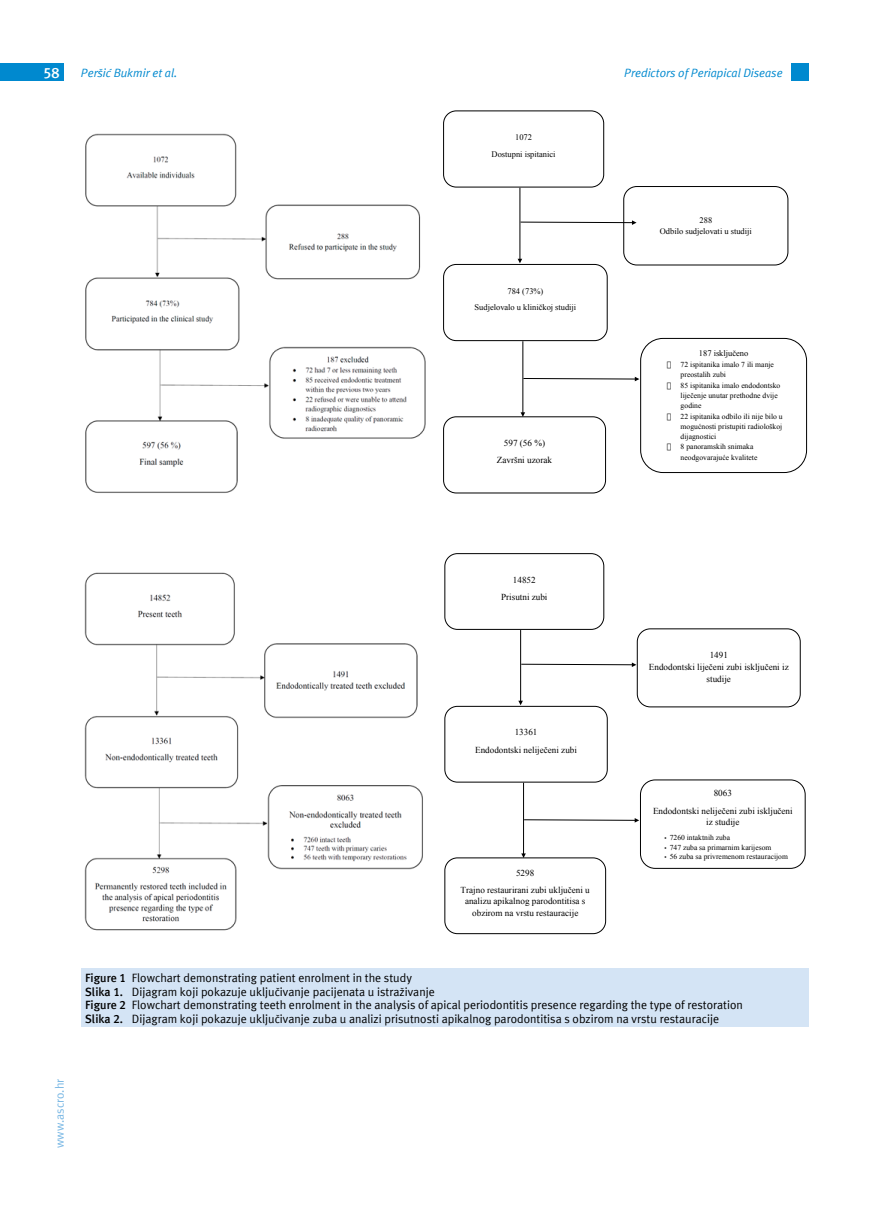
<style>
.page{position:relative;width:872px;height:1212px;background:#fff}
.page>*{position:absolute;margin:0;border:0;box-sizing:border-box;transform-origin:0 0}
.t1{font:700 15px "Meta ASC";color:#fff}
.t2{font:12px/13.5px "Meta ASC";color:#000}
.t3{font:italic 12px "Meta ASC";color:#0089cf}
.t4{font:12px "Meta ASC";color:#78b7e4}
.t5{font:9.15px/17.4px "Times New Roman";color:#000;text-align:center}
.t6{font:8.4px/16.6px "Times New Roman";color:#000;text-align:center}
.t7{font:7.65px/10.4px "Times New Roman";color:#000}
.t8{font:7.5px "Times New Roman";letter-spacing:.005em;color:#000}
.s1{font-family:"Myriad Pro"}
.s2{font-weight:700}
</style>
<div class="page">
<div style="left:791px;top:64px;width:17px;height:17px;background:#0089cf"></div>
<div style="left:0;top:64px;width:64px;height:17px;background:#0089cf"></div>
<div style="left:444px;top:553px;width:160px;height:77px;border:1px solid #000;border-radius:13px"></div>
<div style="left:444px;top:706px;width:163px;height:76px;border:1px solid #000;border-radius:13px"></div>
<div style="left:444px;top:857px;width:162px;height:77px;border:1px solid #000;border-radius:13px"></div>
<div style="left:637px;top:628px;width:163px;height:79px;border:1px solid #000;border-radius:13px"></div>
<div style="left:640px;top:779px;width:165px;height:90px;border:1px solid #000;border-radius:15px"></div>
<hr style="left:520px;top:630px;width:1px;height:71px;background:#000">
<svg style="left:518px;top:701px;width:5px;height:4px"></svg>
<hr style="left:523px;top:783px;width:1px;height:71px;background:#000">
<svg style="left:521px;top:853px;width:5px;height:5px"></svg>
<svg style="left:520px;top:662px;width:116px;height:5px"></svg>
<svg style="left:523px;top:818px;width:116px;height:4px"></svg>
<img style="left:85px;top:133px;width:341px;height:360px">
<div style="left:443px;top:111px;width:161px;height:76px;background:#fff;border:1px solid #000;border-radius:13px"></div>
<div style="left:443px;top:264px;width:164px;height:77px;background:#fff;border:1px solid #000;border-radius:13px"></div>
<div style="left:443px;top:416px;width:163px;height:77px;background:#fff;border:1px solid #000;border-radius:13px"></div>
<div style="left:623px;top:186px;width:165px;height:79px;border:1px solid #000;border-radius:13px"></div>
<div style="left:640px;top:338px;width:167px;height:135px;background:#fff;border:1px solid #000;border-radius:22px"></div>
<hr style="left:519px;top:188px;width:1px;height:71px;background:#000">
<svg style="left:517px;top:259px;width:5px;height:4px"></svg>
<hr style="left:522px;top:341px;width:1px;height:72px;background:#000">
<svg style="left:520px;top:412px;width:5px;height:5px"></svg>
<svg style="left:520px;top:220px;width:116px;height:5px"></svg>
<svg style="left:522px;top:377px;width:117px;height:4px"></svg>
<img style="left:84px;top:572px;width:339px;height:359px">
<div style="left:81px;top:969px;width:727px;height:58px;background:#d4e4f5"></div>
<p class="t1" style="left:43px;top:64px;width:18px">58</p>
<p class="t3" style="left:81px;top:66px;width:98px">Peršić Bukmir et al.</p>
<p class="t3" style="left:624px;top:66px;width:160px">Predictors of Periapical Disease</p>
<p class="t6" style="left:491px;top:129px;width:65px">1072<br>Dostupni ispitanici</p>
<p class="t6" style="left:474px;top:283px;width:103px">784 (73%)<br>Sudjelovalo u kliničkoj studiji</p>
<p class="t5" style="left:497px;top:434px;width:57px">597 (56 %)<br>Završni uzorak</p>
<p class="t5" style="left:501px;top:571px;width:48px">14852<br>Prisutni zubi</p>
<p class="t5" style="left:475px;top:723px;width:103px">13361<br>Endodontski neliječeni zubi</p>
<p class="t5" style="left:460px;top:864px;width:131px">5298<br>Trajno restaurirani zubi uključeni u</p>
<p class="t5" style="left:465px;top:895px;width:122px;line-height:11.2px">analizu apikalnog parodontitisa s obzirom na vrstu restauracije</p>
<p class="t6" style="left:660px;top:214px;width:93px;line-height:11.1px">288<br>Odbilo sudjelovati u studiji</p>
<p class="t6" style="left:699px;top:345px;width:51px">187 isključeno</p>
<p class="t7" style="left:680px;top:359px;width:104px">72 ispitanika imalo 7 ili manje preostalih zubi<br>85 ispitanika imalo endodontsko liječenje unutar prethodne dvije godine<br>22 ispitanika odbilo ili nije bilo u mogućnosti pristupiti radiološkoj dijagnostici<br>8 panoramskih snimaka neodgovarajuće kvalitete</p>
<p class="t5" style="left:649px;top:649px;width:141px;line-height:12px">1491<br>Endodontski liječeni zubi isključeni iz studije</p>
<p class="t5" style="left:653px;top:783px;width:141px;line-height:18.1px">8063<br>Endodontski neliječeni zubi isključeni</p>
<p class="t5" style="left:706px;top:812px;width:35px">iz studije</p>
<p class="t8" style="left:664px;top:833px;width:67px"><span class="s1">•</span> 7260 intaktnih zuba</p>
<p class="t8" style="left:664px;top:842px;width:108px"><span class="s1">•</span> 747 zuba sa primarnim karijesom</p>
<p class="t8" style="left:664px;top:851px;width:125px"><span class="s1">•</span> 56 zuba sa privremenom restauracijom</p>
<p class="t2" style="left:85px;top:971px;width:659px"><span class="s2">Figure 1</span> Flowchart demonstrating patient enrolment in the study<br><span class="s2">Slika 1.</span> Dijagram koji pokazuje uključivanje pacijenata u istraživanje<br><span class="s2">Figure 2</span> Flowchart demonstrating teeth enrolment in the analysis of apical periodontitis presence regarding the type of restoration <span class="s2">Slika 2.</span> Dijagram koji pokazuje uključivanje zuba u analizi prisutnosti apikalnog parodontitisa s obzirom na vrstu restauracije</p>
<p class="t4" style="left:53px;top:1148px;width:71px;rotate:-90deg">www.ascro.hr</p>
</div>
